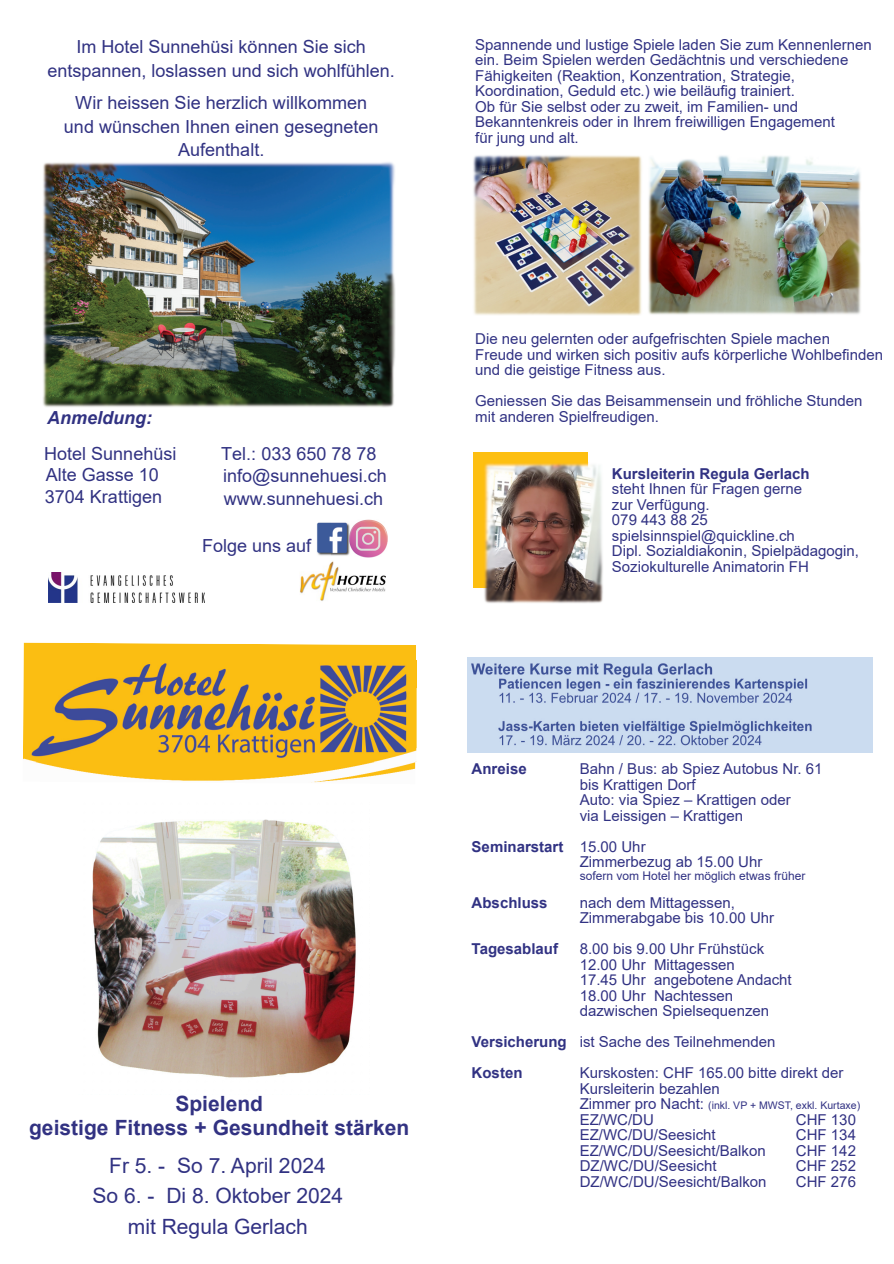
<style>
.page{position:relative;width:894px;height:1264px;background:#fff}
.page>*{position:absolute;margin:0;border:0;box-sizing:border-box;transform-origin:0 0}
.t1{font:700 21px/24px "Arial";color:#323282;text-align:center}
.t2{font:21px/29.2px "Arial";color:#313282;text-align:center}
.t3{font:21px "Arial";color:#313183}
.t4{font:18px/23.4px "Arial";color:#313282;text-align:center}
.t5{font:italic 700 18px "Arial";color:#313282}
.t6{font:15px/15.5px "Arial";color:#313283}
.t7{font:15px "Arial";color:#313183}
.t8{font:700 15px "Arial";color:#313283}
.t9{font:12px "Arial";color:#313283}
.t10{font:10.5px "Arial";color:#313183}
.s1{font-weight:700}
.s2{font-size:15px}
</style>
<div class="page">
<img style="left:23px;top:642px;width:393px;height:141px">
<img style="left:43px;top:162px;width:352px;height:245px">
<img style="left:48px;top:572px;width:157px;height:30px">
<img style="left:300px;top:561px;width:85px;height:40px">
<img style="left:317px;top:522px;width:15px;height:34px">
<img style="left:332px;top:519px;width:55px;height:38px">
<img style="left:25px;top:660px;width:391px;height:101px">
<img style="left:92px;top:819px;width:264px;height:259px">
<img style="left:467px;top:657px;width:405px;height:95px">
<div style="left:472px;top:452px;width:115px;height:135px;background:#fdbf11"></div>
<img style="left:483px;top:462px;width:120px;height:141px">
<img style="left:648px;top:155px;width:212px;height:160px">
<img style="left:473px;top:155px;width:169px;height:161px">
<p class="t4" style="left:47px;top:37px;width:349px">Im Hotel Sunnehüsi können Sie sich entspannen, loslassen und sich wohlfühlen.</p>
<p class="t4" style="left:64px;top:93px;width:316px">Wir heissen Sie herzlich willkommen und wünschen Ihnen einen gesegneten<br>Aufenthalt.</p>
<p class="t5" style="left:47px;top:411px;width:106px">Anmeldung:</p>
<p class="t4" style="left:44px;top:443px;width:134px">Hotel Sunnehüsi</p>
<p class="t4" style="left:221px;top:443px;width:157px">Tel.: 033 650 78 78</p>
<p class="t4" style="left:46px;top:464px;width:115px">Alte Gasse 10</p>
<p class="t4" style="left:223px;top:465px;width:165px">info@sunnehuesi.ch</p>
<p class="t4" style="left:45px;top:486px;width:119px">3704 Krattigen</p>
<p class="t4" style="left:202px;top:535px;width:111px">Folge uns auf</p>
<p class="t4" style="left:224px;top:488px;width:161px">www.sunnehuesi.ch</p>
<p class="t6" style="left:475px;top:38px;width:398px">Spannende und lustige Spiele laden Sie zum Kennenlernen ein. Beim Spielen werden Gedächtnis und verschiedene Fähigkeiten (Reaktion, Konzentration, Strategie, Koordination, Geduld etc.) wie beiläufig trainiert.<br>Ob für Sie selbst oder zu zweit, im Familien- und Bekanntenkreis oder in Ihrem freiwilligen Engagement<br>für jung und alt.</p>
<p class="t6" style="left:475px;top:332px;width:409px">Die neu gelernten oder aufgefrischten Spiele machen<br>Freude und wirken sich positiv aufs körperliche Wohlbefinden und die geistige Fitness aus.</p>
<p class="t6" style="left:475px;top:394px;width:388px">Geniessen Sie das Beisammensein und fröhliche Stunden mit anderen Spielfreudigen.</p>
<p class="t8" style="left:611px;top:468px;width:199px">Kursleiterin Regula Gerlach</p>
<p class="t6" style="left:611px;top:482px;width:248px">steht Ihnen für Fragen gerne<br>zur Verfügung.<br>079 443 88 25 spielsinnspiel@quickline.ch<br>Dipl. Sozialdiakonin, Spielpädagogin,<br>Soziokulturelle Animatorin FH</p>
<h1 class="t1" style="left:29px;top:1093px;width:381px">Spielend<br>geistige Fitness + Gesundheit stärken</h1>
<h1 class="t2" style="left:92px;top:1152px;width:252px">Fr 5. - So 7. April 2024<br>So 6. - Di 8. Oktober 2024</h1>
<h1 class="t3" style="left:128px;top:1218px;width:181px">mit Regula Gerlach</h1>
<p class="t8" style="left:471px;top:763px;width:57px">Anreise</p>
<p class="t6" style="left:579px;top:762px;width:244px">Bahn / Bus: ab Spiez Autobus Nr. 61 bis Krattigen Dorf<br>Auto: via Spiez – Krattigen oder<br>via Leissigen – Krattigen</p>
<p class="t6" style="left:579px;top:840px;width:184px;text-indent:-108px"><span class="s1">Seminarstart</span> 15.00 Uhr<br>Zimmerbezug ab 15.00 Uhr</p>
<p class="t9" style="left:579px;top:870px;width:227px">sofern vom Hotel her möglich etwas früher</p>
<p class="t8" style="left:471px;top:896px;width:77px">Abschluss</p>
<p class="t6" style="left:579px;top:895px;width:196px">nach dem Mittagessen,<br>Zimmerabgabe bis 10.00 Uhr</p>
<p class="t8" style="left:471px;top:943px;width:88px">Tagesablauf</p>
<p class="t6" style="left:579px;top:942px;width:213px">8.00 bis 9.00 Uhr Frühstück<br>12.00 Uhr Mittagessen<br>17.45 Uhr angebotene Andacht<br>18.00 Uhr Nachtessen dazwischen Spielsequenzen</p>
<p class="t6" style="left:471px;top:1027px;width:305px;line-height:31px"><span class="s1">Versicherung</span> ist Sache des Teilnehmenden<br><span class="s1">Kosten</span></p>
<p class="t6" style="left:579px;top:1066px;width:265px">Kurskosten: CHF 165.00 bitte direkt der<br>Kursleiterin bezahlen</p>
<p class="t10" style="left:579px;top:1101px;width:282px"><span class="s2">Zimmer pro Nacht:</span> (inkl. VP + MWST, exkl. Kurtaxe)</p>
<p class="t7" style="left:579px;top:1113px;width:76px">EZ/WC/DU</p>
<p class="t7" style="left:795px;top:1113px;width:62px">CHF 130</p>
<p class="t7" style="left:579px;top:1128px;width:137px">EZ/WC/DU/Seesicht</p>
<p class="t7" style="left:795px;top:1128px;width:62px">CHF 134</p>
<p class="t7" style="left:579px;top:1144px;width:187px">EZ/WC/DU/Seesicht/Balkon</p>
<p class="t7" style="left:795px;top:1144px;width:62px">CHF 142</p>
<p class="t7" style="left:579px;top:1159px;width:138px">DZ/WC/DU/Seesicht</p>
<p class="t7" style="left:795px;top:1159px;width:62px">CHF 252</p>
<p class="t7" style="left:579px;top:1175px;width:188px">DZ/WC/DU/Seesicht/Balkon</p>
<p class="t7" style="left:795px;top:1175px;width:62px">CHF 276</p>
</div>
